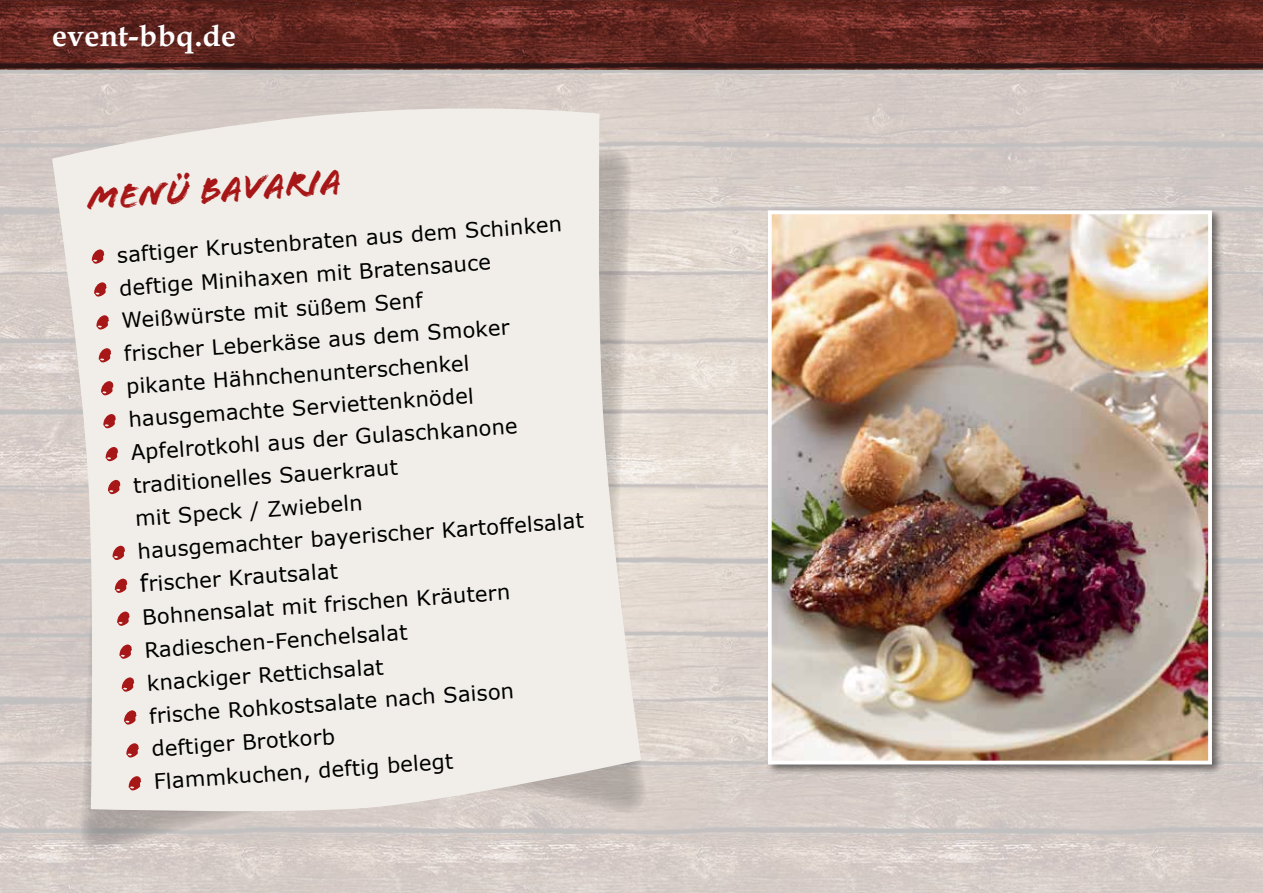
<style>
.page{position:relative;width:1263px;height:893px;background:#fff}
.page>*{position:absolute;margin:0;border:0;box-sizing:border-box;transform-origin:0 0}
.t1{font:36px "Flood Std";color:#a71717}
.t2{font:700 30px "Book Antiqua";letter-spacing:.01em;color:#fff}
.t3{font:21px/33px "Verdana";color:#000}
.s1{font-size:24px}
</style>
<div class="page">
<img style="left:0;top:69px;width:1263px;height:824px">
<svg style="left:0;top:0;width:1263px;height:69px;background:#612620"></svg>
<svg style="left:78px;top:149px;width:574px;height:709px;background:#d5ccc8"></svg>
<svg style="left:52px;top:100px;width:589px;height:714px;background:#ece8e3"></svg>
<svg style="left:91px;top:249px;width:14px;height:15px"></svg>
<svg style="left:94px;top:282px;width:13px;height:15px"></svg>
<svg style="left:96px;top:315px;width:14px;height:15px"></svg>
<svg style="left:98px;top:348px;width:14px;height:15px"></svg>
<svg style="left:101px;top:381px;width:13px;height:14px"></svg>
<svg style="left:103px;top:414px;width:14px;height:14px"></svg>
<svg style="left:105px;top:447px;width:14px;height:14px"></svg>
<svg style="left:108px;top:480px;width:13px;height:14px"></svg>
<svg style="left:112px;top:546px;width:14px;height:14px"></svg>
<svg style="left:114px;top:578px;width:14px;height:15px"></svg>
<svg style="left:117px;top:611px;width:13px;height:15px"></svg>
<svg style="left:119px;top:644px;width:14px;height:15px"></svg>
<svg style="left:121px;top:677px;width:14px;height:15px"></svg>
<svg style="left:124px;top:710px;width:13px;height:15px"></svg>
<svg style="left:126px;top:743px;width:14px;height:15px"></svg>
<svg style="left:128px;top:776px;width:14px;height:14px"></svg>
<div style="left:765px;top:208px;width:458px;height:568px;background:#000;opacity:.5"></div>
<img style="left:773px;top:215px;width:434px;height:544px">
<div style="left:768px;top:210px;width:444px;height:554px;border:4px solid #fff"></div>
<h2 class="t2" style="left:52px;top:15px;width:186px">event-bbq.de</h2>
<h1 class="t1" style="left:86px;top:178px;width:256px;rotate:-4deg">Menü Bavaria</h1>
<p class="t3" style="left:116px;top:238px;width:449px;rotate:-4deg">saftiger Krustenbraten aus dem Schinken deftige Minihaxen mit Bratensauce<br>Weißwürste mit süßem Senf<br>frischer Leberkäse aus dem Smoker pikante Hähnchenunterschenkel hausgemachte Serviettenknödel<br>Apfelrotkohl aus der Gulaschkanone traditionelles Sauerkraut<br>mit Speck / Zwiebeln<br>hausgemachter bayerischer Kartoff elsalat <span class="s1">f</span>rischer Krautsalat<br>Bohnensalat mit frischen Kräutern<br>Radieschen-Fenchelsalat<br>knackiger Rettichsalat<br>frische Rohkostsalate nach Saison deftiger Brotkorb<br>Flammkuchen, deftig belegt</p>
</div>
